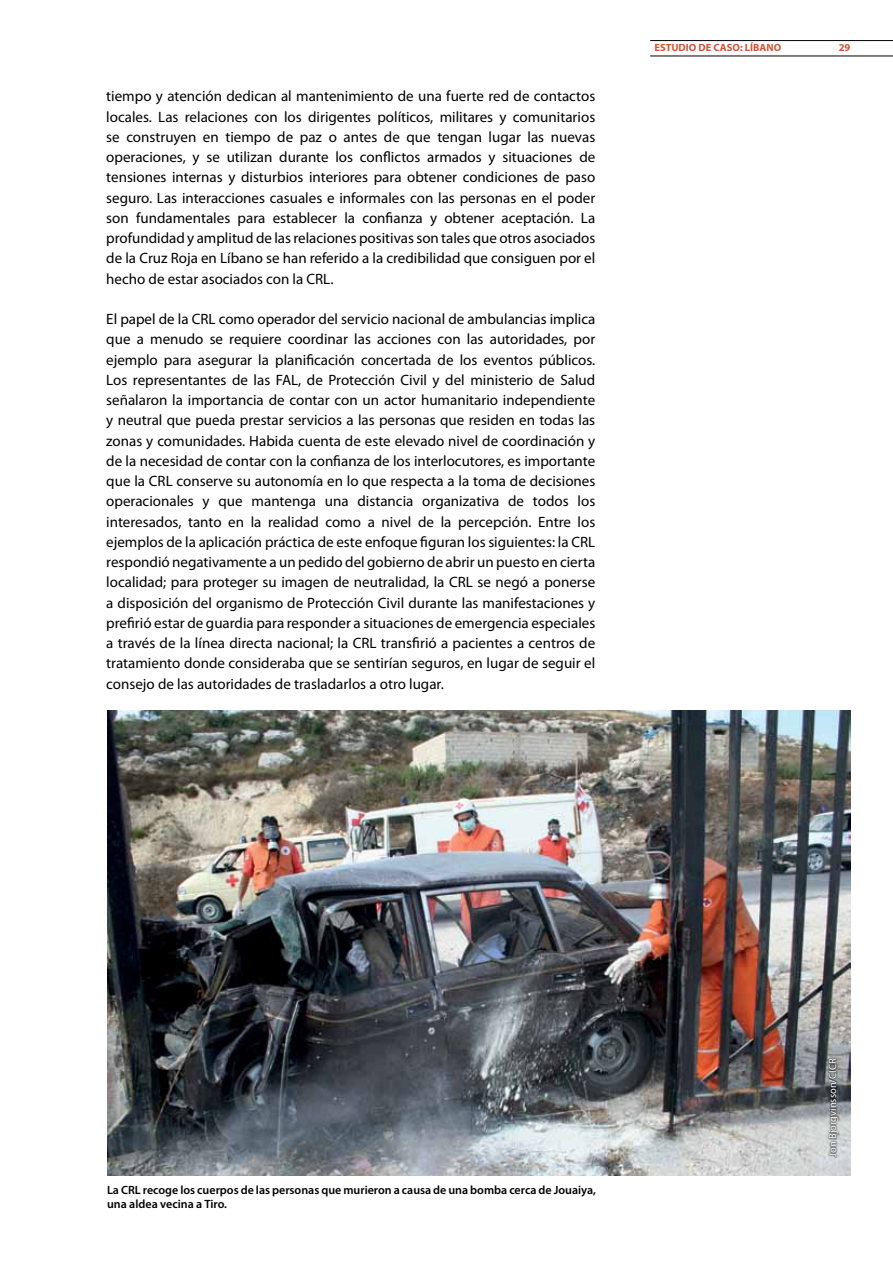
<style>
.page{position:relative;width:893px;height:1263px;background:#fff}
.page>*{position:absolute;margin:0;border:0;box-sizing:border-box;transform-origin:0 0}
.t1{font:15px/20.2px "Myriad Pro";color:#000;text-align:justify}
.t2{font:600 12px/13.5px "Myriad Pro";color:#000}
.t3{font:700 10.5px "Myriad Pro";color:#cf5533}
.t4{font:10.5px "Myriad Pro";color:#fff}
</style>
<div class="page">
<hr style="left:650px;top:40px;width:243px;height:1px;background:#000">
<hr style="left:650px;top:56px;width:243px;height:1px;background:#000">
<img style="left:107px;top:710px;width:743px;height:466px">
<div style="left:828px;top:1057px;width:12px;height:102px;background:#000;opacity:.6"></div>
<p class="t1" style="left:106px;top:86px;width:490px">tiempo y atención dedican al mantenimiento de una fuerte red de contactos locales. Las relaciones con los dirigentes políticos, militares y comunitarios se construyen en tiempo de paz o antes de que tengan lugar las nuevas operaciones, y se utilizan durante los conflictos armados y situaciones de tensiones internas y disturbios interiores para obtener condiciones de paso seguro. Las interacciones casuales e informales con las personas en el poder son fundamentales para establecer la confianza y obtener aceptación. La profundidad y amplitud de las relaciones positivas son tales que otros asociados de la Cruz Roja en Líbano se han referido a la credibilidad que consiguen por el hecho de estar asociados con la CRL.</p>
<p class="t1" style="left:106px;top:309px;width:491px">El papel de la CRL como operador del servicio nacional de ambulancias implica que a menudo se requiere coordinar las acciones con las autoridades, por ejemplo para asegurar la planificación concertada de los eventos públicos.<br>Los representantes de las FAL, de Protección Civil y del ministerio de Salud señalaron la importancia de contar con un actor humanitario independiente y neutral que pueda prestar servicios a las personas que residen en todas las zonas y comunidades. Habida cuenta de este elevado nivel de coordinación y de la necesidad de contar con la confianza de los interlocutores, es importante que la CRL conserve su autonomía en lo que respecta a la toma de decisiones operacionales y que mantenga una distancia organizativa de todos los interesados, tanto en la realidad como a nivel de la percepción. Entre los ejemplos de la aplicación práctica de este enfoque figuran los siguientes: la CRL respondió negativamente a un pedido del gobierno de abrir un puesto en cierta localidad; para proteger su imagen de neutralidad, la CRL se negó a ponerse a disposición del organismo de Protección Civil durante las manifestaciones y prefirió estar de guardia para responder a situaciones de emergencia especiales a través de la línea directa nacional; la CRL transfirió a pacientes a centros de tratamiento donde consideraba que se sentirían seguros, en lugar de seguir el consejo de las autoridades de trasladarlos a otro lugar.</p>
<p class="t3" style="left:654px;top:41px;width:128px">ESTUDIO DE CASO: LÍBANO</p>
<p class="t3" style="left:839px;top:41px;width:13px">29</p>
<p class="t2" style="left:107px;top:1183px;width:490px">La CRL recoge los cuerpos de las personas que murieron a causa de una bomba cerca de Jouaiya, una aldea vecina a Tiro.</p>
<p class="t4" style="left:826px;top:1157px;width:100px;rotate:-90deg">Jon Bjorgvinsson/CICR</p>
</div>
